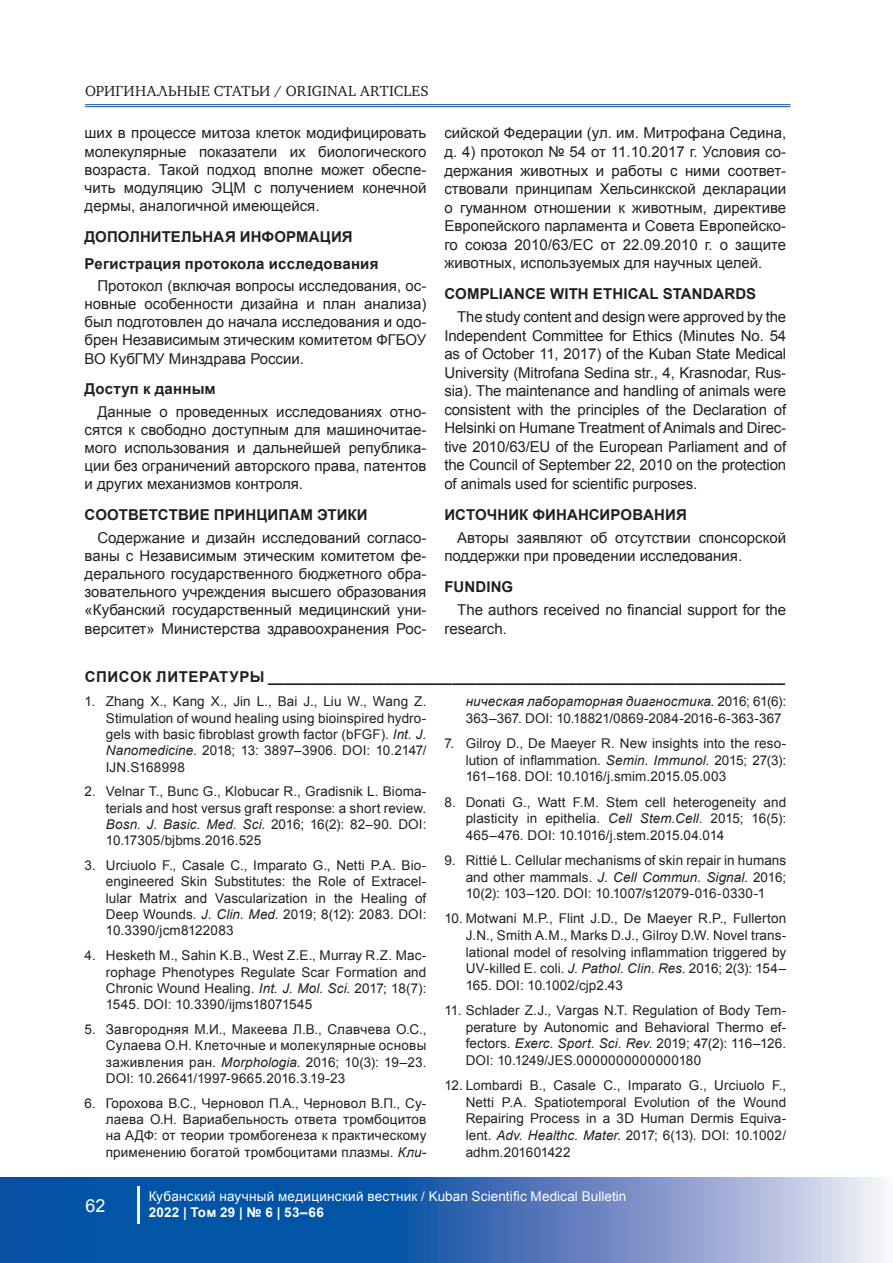
<style>
.page{position:relative;width:893px;height:1263px;background:#fff}
.page>*{position:absolute;margin:0;border:0;box-sizing:border-box;transform-origin:0 0}
.t1{font:18px "Arial";color:#fff}
.t2{font:15px/18.5px "Arial";color:#231f20;text-align:justify}
.t3{font:700 15px/26.7px "Arial";letter-spacing:.01em;color:#231f20}
.t4{font:700 15px "Arial";letter-spacing:.04em;color:#231f20}
.t5{font:15px "Khartiya";letter-spacing:.02em;color:#231f20}
.t6{font:13.5px/16.4px "Arial";letter-spacing:.005em;color:#231f20;text-align:justify}
.t7{font:13.5px "Arial";letter-spacing:.02em;color:#fff}
.t8{font:700 13.5px "Arial";letter-spacing:.015em;color:#fff}
.s1{font-style:italic}
</style>
<div class="page">
<hr style="left:85px;top:104px;width:705px;height:1px;background:#0d4da1">
<hr style="left:85px;top:106px;width:705px;height:1px;background:#0d4da1">
<svg style="left:0;top:1178px;width:883px;height:85px;background:#4779ba"></svg>
<hr style="left:137px;top:1186px;width:2px;height:37px;background:#fff">
<p class="t5" style="left:85px;top:83px;width:345px">ОРИГИНАЛЬНЫЕ СТАТЬИ / ORIGINAL ARTICLES</p>
<p class="t2" style="left:444px;top:124px;width:343px">сийской Федерации (ул. им. Митрофана Седина, д. 4) протокол № 54 от 11.10.2017 г. Условия со&shy;держания животных и работы с ними соответ&shy;ствовали принципам Хельсинкской декларации о гуманном отношении к животным, директиве Европейского парламента и Совета Европейско&shy;го союза 2010/63/ЕС от 22.09.2010 г. о защите животных, используемых для научных целей.</p>
<p class="t3" style="left:444px;top:281px;width:313px">COM PLIANCE WITH ETHICAL STANDARDS</p>
<p class="t2" style="left:444px;top:308px;width:343px;text-indent:13px">The study content and design were approved by the Independent Committee for Ethics (Minutes No. 54 as of October 11, 2017) of the Kuban State Medical University (Mitrofana Sedina str., 4, Krasnodar, Rus&shy;sia). The maintenance and handling of animals were consistent with the principles of the Declaration of Helsinki on Humane Treatment of Animals and Direc&shy;tive 2010/63/EU of the European Parliament and of the Council of September 22, 2010 on the protection of animals used for scientific purposes.</p>
<p class="t3" style="left:444px;top:501px;width:244px">ИСТОЧНИК ФИНАНСИРОВАНИЯ</p>
<p class="t2" style="left:444px;top:528px;width:343px;text-indent:13px">Авторы заявляют об отсутствии спонсорской поддержки при проведении исследования.</p>
<p class="t3" style="left:444px;top:574px;width:70px">FUN DING</p>
<p class="t2" style="left:444px;top:601px;width:343px;text-indent:13px">The authors received no financial support for the research.</p>
<p class="t4" style="left:85px;top:668px;width:702px">СПИСОК ЛИТЕРАТУРЫ ______________________________________________________________</p>
<p class="t6" style="left:106px;top:693px;width:322px;text-indent:-21px">1. Zhang X., Kang X., Jin L., Bai J., Liu W., Wang Z.<br>Stimulation of wound healing using bioinspired hydro&shy;gels with basic fibroblast growth factor (bFGF). <span class="s1">Int. J.<br>Nanomedicine</span>. 2018; 13: 3897–3906. DOI: 10.2147/ IJN.S168998</p>
<p class="t6" style="left:106px;top:783px;width:322px;text-indent:-21px">2. Velnar T., Bunc G., Klobucar R., Gradisnik L. Bioma&shy;terials and host versus graft response: a short review.<br><span class="s1">Bosn. J. Basic. Med. Sci</span>. 2016; 16(2): 82–90. DOI:<br>10.17305/bjbms.2016.525</p>
<p class="t6" style="left:106px;top:857px;width:322px;text-indent:-21px">3. Urciuolo F., Casale C., Imparato G., Netti P.A. Bio&shy;engineered Skin Substitutes: the Role of Extracel&shy;lular Matrix and Vascularization in the Healing of Deep Wounds. <span class="s1">J. Clin. Med</span>. 2019; 8(12): 2083. DOI:<br>10.3390/jcm8122083</p>
<p class="t6" style="left:106px;top:947px;width:322px;text-indent:-21px">4. Hesketh M., Sahin K.B., West Z.E., Murray R.Z. Mac&shy;rophage Phenotypes Regulate Scar Formation and Chronic Wound Healing. <span class="s1">Int. J. Mol. Sci</span>. 2017; 18(7):<br>1545. DOI: 10.3390/ijms18071545</p>
<p class="t6" style="left:106px;top:1021px;width:322px;text-indent:-21px">5. Завгородняя М.И., Макеева Л.В., Славчева О.С., Сулаева О.Н. Клеточные и молекулярные основы заживления ран. <span class="s1">Morphologia</span>. 2016; 10(3): 19–23.<br>DOI: 10.26641/1997-9665.2016.3.19-23</p>
<p class="t6" style="left:106px;top:1095px;width:322px;text-indent:-21px">6. Горохова В.С., Черновол П.А., Черновол В.П., Су&shy;лаева О.Н. Вариабельность ответа тромбоцитов на АДФ: от теории тромбогенеза к практическому применению богатой тромбоцитами плазмы. <span class="s1">Кли-</span></p>
<p class="t2" style="left:85px;top:124px;width:343px">ших в процессе митоза клеток модифицировать молекулярные показатели их биологического возраста. Такой подход вполне может обеспе&shy;чить модуляцию ЭЦМ с получением конечной дермы, аналогичной имеющейся.</p>
<p class="t3" style="left:85px;top:223px;width:295px">ДОПОЛНИТЕЛЬНАЯ ИНФОРМАЦИЯ<br>Регистрация протокола исследования</p>
<p class="t2" style="left:85px;top:277px;width:343px;text-indent:13px">Протокол (включая вопросы исследования, ос&shy;новные особенности дизайна и план анализа) был подготовлен до начала исследования и одо&shy;брен Независимым этическим комитетом ФГБОУ ВО КубГМУ Минздрава России.</p>
<p class="t3" style="left:85px;top:376px;width:133px">Доступ к данным</p>
<p class="t2" style="left:85px;top:402px;width:343px;text-indent:13px">Данные о проведенных исследованиях отно&shy;сятся к свободно доступным для машиночитае&shy;мого использования и дальнейшей република&shy;ции без ограничений авторского права, патентов и других механизмов контроля.</p>
<p class="t3" style="left:85px;top:502px;width:285px">СООТВЕТСТВИЕ ПРИНЦИПАМ ЭТИКИ</p>
<p class="t2" style="left:85px;top:528px;width:343px;text-indent:13px">Содержание и дизайн исследований согласо&shy;ваны с Независимым этическим комитетом фе&shy;дерального государственного бюджетного обра&shy;зовательного учреждения высшего образования «Кубанский государственный медицинский уни&shy;верситет» Министерства здравоохранения Рос-</p>
<p class="t6" style="left:466px;top:693px;width:322px"><span class="s1">ническая лабораторная диагностика</span>. 2016; 61(6):<br>363–367. DOI: 10.18821/0869-2084-2016-6-363-367</p>
<p class="t6" style="left:466px;top:735px;width:322px;text-indent:-21px">7. Gilroy D., De Maeyer R. New insights into the reso&shy;lution of inflammation. <span class="s1">Semin. Immunol</span>. 2015; 27(3):<br>161–168. DOI: 10.1016/j.smim.2015.05.003</p>
<p class="t6" style="left:466px;top:793px;width:322px;text-indent:-21px">8. Donati G., Watt F.M. Stem cell heterogeneity and plasticity in epithelia. <span class="s1">Cell Stem.Cell</span>. 2015; 16(5):<br>465–476. DOI: 10.1016/j.stem.2015.04.014</p>
<p class="t6" style="left:466px;top:852px;width:322px;text-indent:-21px">9. Rittié L. Cellular mechanisms of skin repair in humans and other mammals. <span class="s1">J. Cell Commun. Signal</span>. 2016; 10(2): 103–120. DOI: 10.1007/s12079-016-0330-1</p>
<p class="t6" style="left:466px;top:910px;width:322px;text-indent:-21px">10. Motwani M.P., Flint J.D., De Maeyer R.P., Fullerton J.N., Smith A.M., Marks D.J., Gilroy D.W. Novel trans&shy;lational model of resolving inflammation triggered by UV-killed E. coli. <span class="s1">J. Pathol. Clin. Res</span>. 2016; 2(3): 154– 165. DOI: 10.1002/cjp2.43</p>
<p class="t6" style="left:466px;top:1002px;width:322px;text-indent:-21px">11. Schlader Z.J., Vargas N.T. Regulation of Body Tem&shy;perature by Autonomic and Behavioral Thermo ef&shy;fectors. <span class="s1">Exerc. Sport. Sci. Rev</span>. 2019; 47(2): 116–126.<br>DOI: 10.1249/JES.0000000000000180</p>
<p class="t6" style="left:466px;top:1077px;width:322px;text-indent:-21px">12. Lombardi B., Casale C., Imparato G., Urciuolo F., Netti P.A. Spatiotemporal Evolution of the Wound Repairing Process in a 3D Human Dermis Equiva&shy;lent. <span class="s1">Adv. Healthc. Mater</span>. 2017; 6(13). DOI: 10.1002/ adhm.201601422</p>
<h1 class="t1" style="left:85px;top:1195px;width:22px">62</h1>
<p class="t7" style="left:149px;top:1188px;width:479px">Кубанский научный медицинский вестник / Kuban Scientific Medical Bulletin</p>
<p class="t8" style="left:149px;top:1204px;width:177px">2022 | Toм 29 | № 6 | 53–66</p>
</div>
